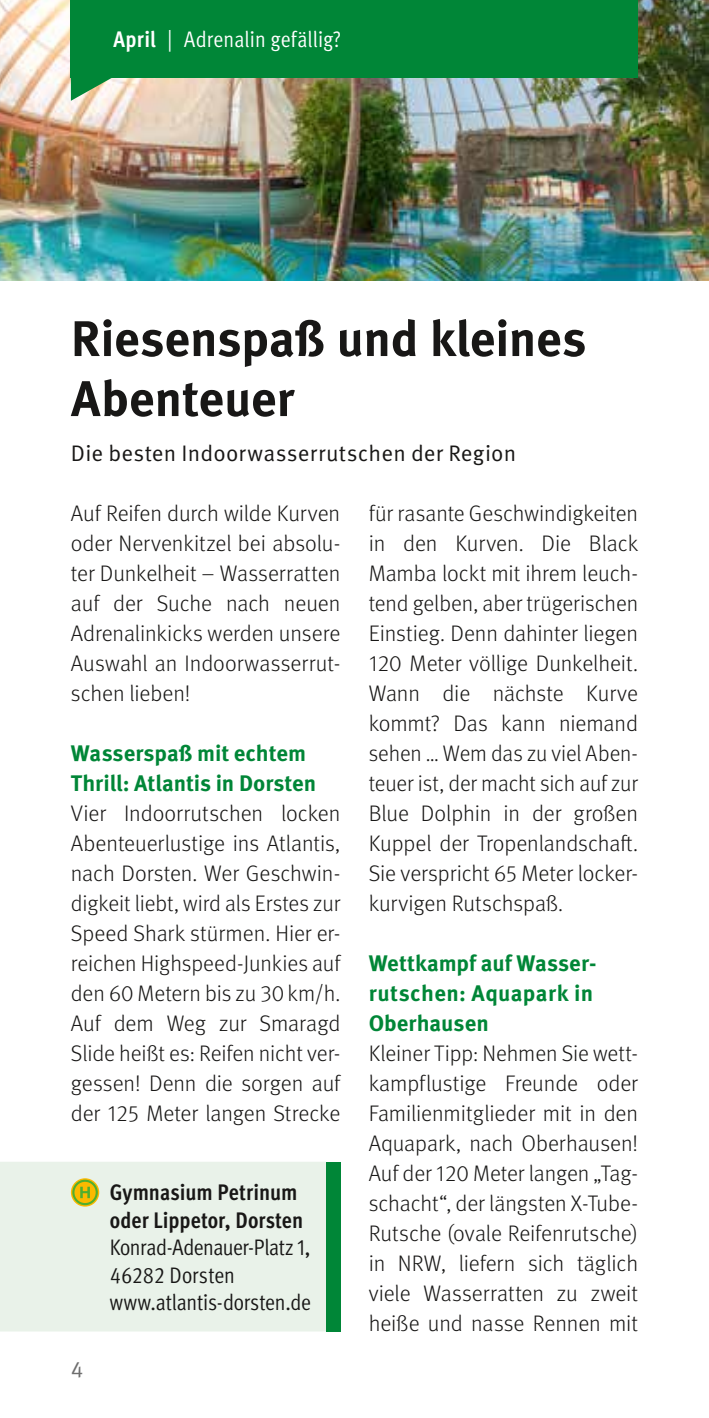
<style>
.page{position:relative;width:709px;height:1418px;background:#fff}
.page>*{position:absolute;margin:0;border:0;box-sizing:border-box;transform-origin:0 0}
.t1{font:700 50px/60px "Meta Pro";letter-spacing:-.01em;color:#181716}
.t2{font:300 22.5px/30px "Meta Pro";letter-spacing:-.005em;color:#181716;text-align:justify}
.t3{font:700 22.5px/30px "Meta Pro";color:#008637}
.t4{font:condensed 22.5px/27.5px "Meta Pro";letter-spacing:-.01em;color:#181716}
.t5{font:22.5px "Meta Pro";letter-spacing:.01em;color:#181716}
.t6{font:700 condensed 22.5px/27.5px "Meta Pro";letter-spacing:.005em;color:#181716}
.t7{font:condensed 22.5px "Meta Pro";letter-spacing:.005em;color:#fff}
.t8{font:22.5px "Meta Pro";color:#6e6e6e}
.s1{font-weight:700}
</style>
<div class="page">
<img style="left:0;top:0;width:709px;height:281px">
<svg style="left:71px;top:78px;width:68px;height:23px"></svg>
<div style="left:71px;top:0;width:567px;height:78px;background:#008637"></div>
<div style="left:0;top:1162px;width:326px;height:169px;background:#e9f2e9"></div>
<div style="left:326px;top:1161px;width:14px;height:170px;background:#008637"></div>
<svg style="left:71px;top:1178px;width:28px;height:28px"></svg>
<svg style="left:80px;top:1186px;width:10px;height:12px"></svg>
<div style="left:72px;top:1179px;width:26px;height:26px;border:2px solid #50ae2f;border-radius:50%"></div>
<p class="t7" style="left:113px;top:23px;width:229px"><span class="s1">April</span> | Adrenalin gefällig?</p>
<h1 class="t1" style="left:71px;top:305px;width:517px">Riesenspaß und kleines<br>Abenteuer</h1>
<p class="t5" style="left:71px;top:436px;width:447px">Die besten Indoorwasserrutschen der Region</p>
<p class="t2" style="left:71px;top:497px;width:271px">Auf Reifen durch wilde Kurven oder Nervenkitzel bei absolu&shy;ter Dunkelheit – Wasserratten auf der Suche nach neuen Adrenalinkicks werden unsere Auswahl an Indoorwasserrut&shy;schen lieben!</p>
<p class="t3" style="left:71px;top:737px;width:247px">Wasserspaß mit echtem<br>Thrill: Atlantis in Dorsten</p>
<p class="t2" style="left:71px;top:797px;width:271px;text-align:left">Vier Indoorrutschen locken<br>Abenteuerlustige ins Atlantis, nach Dorsten. Wer Geschwin&shy;digkeit liebt, wird als Erstes zur<br>Speed Shark stürmen. Hier er&shy;reichen Highspeed-Junkies auf den 60 Metern bis zu 30 km/h.<br>Auf dem Weg zur Smaragd<br>Slide heißt es: Reifen nicht ver&shy;gessen! Denn die sorgen auf der 125 Meter langen Strecke</p>
<p class="t8" style="left:71px;top:1351px;width:14px">4</p>
<p class="t6" style="left:110px;top:1177px;width:195px">Gymnasium Petrinum oder Lippetor, Dorsten</p>
<p class="t4" style="left:110px;top:1232px;width:202px">Konrad-Adenauer-Platz 1,<br>46282 Dorsten www.atlantis-dorsten.de</p>
<p class="t2" style="left:369px;top:497px;width:271px;text-align:left">für rasante Geschwindigkeiten in den Kurven. Die Black<br>Mamba lockt mit ihrem leuch&shy;tend gelben, aber trügerischen<br>Einstieg. Denn dahinter liegen<br>120 Meter völlige Dunkelheit.<br>Wann die nächste Kurve kommt? Das kann niemand sehen … Wem das zu viel Aben&shy;teuer ist, der macht sich auf zur<br>Blue Dolphin in der großen<br>Kuppel der Tropenlandschaft.<br>Sie verspricht 65 Meter locker&shy;kurvigen Rutschspaß.</p>
<p class="t3" style="left:369px;top:947px;width:229px">Wettkampf auf Wasser&shy;rutschen: Aquapark in<br>Oberhausen</p>
<p class="t2" style="left:369px;top:1037px;width:271px">Kleiner Tipp: Nehmen Sie wett&shy;kampflustige Freunde oder Familienmitglieder mit in den Aquapark, nach Oberhausen!<br>Auf der 120 Meter langen „Tag&shy;schacht“, der längsten X-Tube-Rutsche (ovale Reifenrutsche) in NRW, liefern sich täglich viele Wasserratten zu zweit heiße und nasse Rennen mit</p>
</div>
